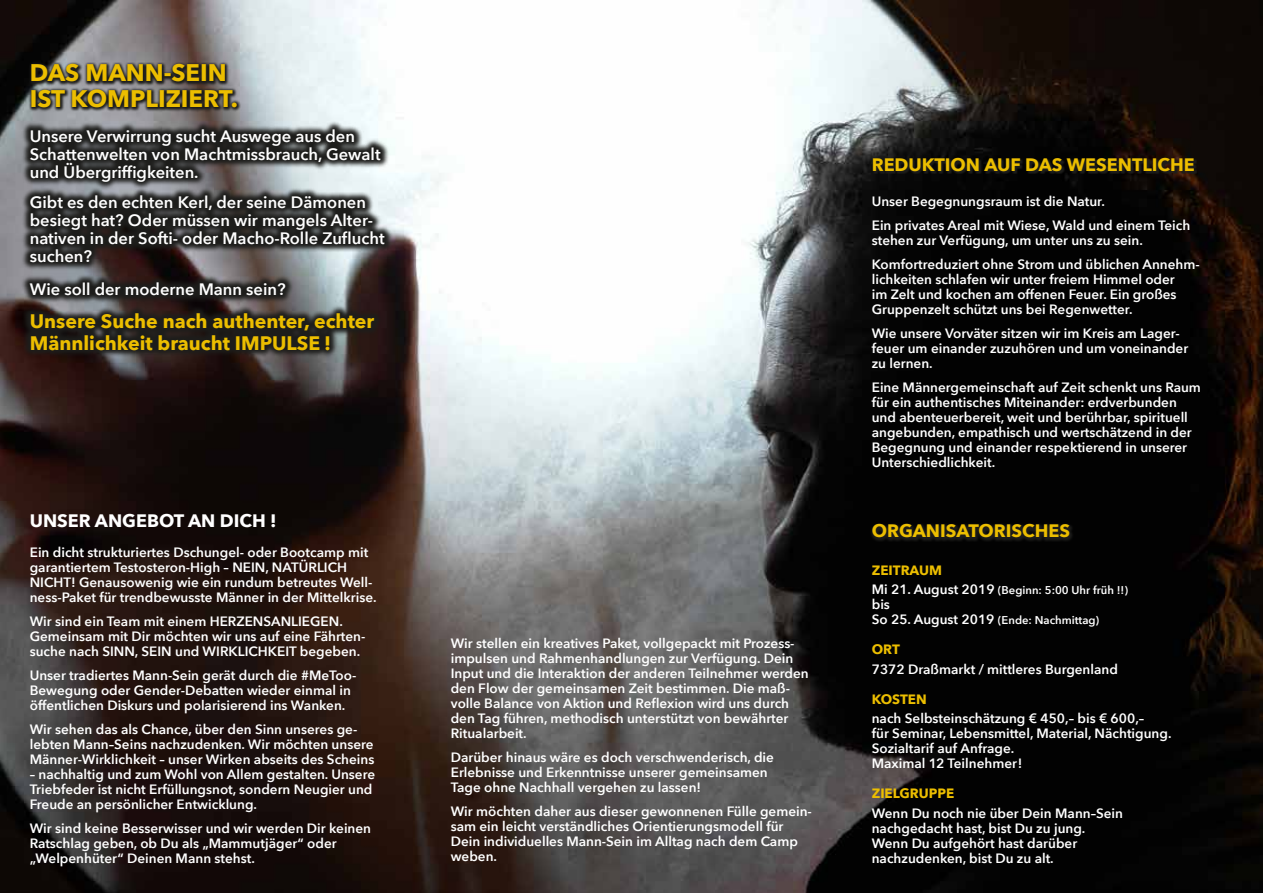
<style>
.page{position:relative;width:1263px;height:893px;background:#fff}
.page>*{position:absolute;margin:0;border:0;box-sizing:border-box;transform-origin:0 0}
.t1{font:700 24px/25.5px "Avenir Next";color:#ecbe00}
.t2{font:700 19.5px/21px "Avenir Next";color:#ecbe00}
.t3{font:700 18px "Avenir Next";color:#ecbe00}
.t4{font:700 18px "Avenir Next";color:#fff}
.t5{font:600 16.5px/18px "Avenir Next";color:#fff}
.t6{font:600 13.5px/15px "Avenir Next";color:#fff}
.t7{font:700 13.5px "Avenir Next";color:#ecbe00}
.t8{font:600 11.25px "Avenir Next";color:#fff}
.s1{font-size:13.5px}
</style>
<div class="page">
<img style="left:0;top:0;width:1263px;height:893px">
<svg style="left:29px;top:62px;width:213px;height:50px;background:#454545"></svg>
<svg style="left:21px;top:121px;width:372px;height:237px;background:#454444"></svg>
<svg style="left:870px;top:522px;width:205px;height:20px;background:#141412"></svg>
<svg style="left:872px;top:159px;width:325px;height:15px;background:#151312"></svg>
<h1 class="t1" style="left:30px;top:60px;width:210px">DAS MANN-SEIN<br>IST KOMPLIZIERT.</h1>
<p class="t5" style="left:30px;top:127px;width:352px">Unsere Verwirrung sucht Auswege aus den<br>Schattenwelten von Machtmissbrauch, Gewalt und Übergriffigkeiten.</p>
<p class="t5" style="left:30px;top:193px;width:356px">Gibt es den echten Kerl, der seine Dämonen besiegt hat? Oder müssen wir mangels Alter&shy;nativen in der Softi- oder Macho-Rolle Zuflucht suchen?</p>
<p class="t5" style="left:30px;top:280px;width:257px">Wie soll der moderne Mann sein?</p>
<h2 class="t2" style="left:30px;top:311px;width:346px">Unsere Suche nach authenter, echter<br>Männlichkeit braucht IMPULSE !</h2>
<h3 class="t4" style="left:30px;top:505px;width:248px">UNSER ANGEBOT AN DICH !</h3>
<p class="t6" style="left:30px;top:545px;width:348px">Ein dicht strukturiertes Dschungel- oder Bootcamp mit garantiertem Testosteron-High – NEIN, NATÜRLICH NICHT! Genausowenig wie ein rundum betreutes Well&shy;ness-Paket für trendbewusste Männer in der Mittelkrise.</p>
<p class="t6" style="left:30px;top:614px;width:337px">Wir sind ein Team mit einem HERZENSANLIEGEN.<br>Gemeinsam mit Dir möchten wir uns auf eine Fährten&shy;suche nach SINN, SEIN und WIRKLICHKEIT begeben.</p>
<p class="t6" style="left:30px;top:668px;width:328px">Unser tradiertes Mann-Sein gerät durch die #MeToo-<br>Bewegung oder Gender-Debatten wieder einmal in öffentlichen Diskurs und polarisierend ins Wanken.</p>
<p class="t6" style="left:30px;top:722px;width:346px">Wir sehen das als Chance, über den Sinn unseres ge&shy;lebten Mann–Seins nachzudenken. Wir möchten unsere<br>Männer-Wirklichkeit – unser Wirken abseits des Scheins</p>
<p class="t6" style="left:30px;top:767px;width:347px">– nachhaltig und zum Wohl von Allem gestalten. Unsere<br>Triebfeder ist nicht Erfüllungsnot, sondern Neugier und<br>Freude an persönlicher Entwicklung.</p>
<p class="t6" style="left:30px;top:821px;width:343px">Wir sind keine Besserwisser und wir werden Dir keinen<br>Ratschlag geben, ob Du als „Mammutjäger“ oder „Welpenhüter“ Deinen Mann stehst.</p>
<p class="t6" style="left:451px;top:636px;width:360px">Wir stellen ein kreatives Paket, vollgepackt mit Prozess&shy;impulsen und Rahmenhandlungen zur Verfügung. Dein Input und die Interaktion der anderen Teilnehmer werden den Flow der gemeinsamen Zeit bestimmen. Die maß&shy;volle Balance von Aktion und Reflexion wird uns durch den Tag führen, methodisch unterstützt von bewährter Ritualarbeit.</p>
<p class="t6" style="left:451px;top:750px;width:325px">Darüber hinaus wäre es doch verschwenderisch, die<br>Erlebnisse und Erkenntnisse unserer gemeinsamen<br>Tage ohne Nachhall vergehen zu lassen!</p>
<p class="t6" style="left:451px;top:804px;width:363px">Wir möchten daher aus dieser gewonnenen Fülle gemein&shy;sam ein leicht verständliches Orientierungsmodell für Dein individuelles Mann-Sein im Alltag nach dem Camp weben.</p>
<h3 class="t3" style="left:872px;top:149px;width:325px">REDUKTION AUF DAS WESENTLICHE</h3>
<p class="t6" style="left:872px;top:189px;width:320px;line-height:24px">Unser Begegnungsraum ist die Natur.<br>Ein privates Areal mit Wiese, Wald und einem Teich</p>
<p class="t6" style="left:872px;top:228px;width:329px;line-height:24px">stehen zur Verfügung, um unter uns zu sein.<br>Komfortreduziert ohne Strom und üblichen Annehm-</p>
<p class="t6" style="left:872px;top:271px;width:306px">lichkeiten schlafen wir unter freiem Himmel oder im Zelt und kochen am offenen Feuer. Ein großes<br>Gruppenzelt schützt uns bei Regenwetter.</p>
<p class="t6" style="left:872px;top:325px;width:318px">Wie unsere Vorväter sitzen wir im Kreis am Lager&shy;feuer um einander zuzuhören und um voneinander zu lernen.</p>
<p class="t6" style="left:872px;top:379px;width:331px">Eine Männergemeinschaft auf Zeit schenkt uns Raum für ein authentisches Miteinander: erdverbunden und abenteuerbereit, weit und berührbar, spirituell angebunden, empathisch und wertschätzend in der Begegnung und einander respektierend in unserer Unterschiedlichkeit.</p>
<h3 class="t3" style="left:872px;top:515px;width:200px">ORGANISATORISCHES</h3>
<p class="t7" style="left:872px;top:558px;width:72px">ZEITRAUM</p>
<p class="t8" style="left:872px;top:581px;width:258px"><span class="s1">Mi 21. August 2019</span> (Beginn: 5:00 Uhr früh !!)</p>
<p class="t6" style="left:872px;top:597px;width:20px">bis</p>
<p class="t8" style="left:872px;top:611px;width:229px"><span class="s1">So 25. August 2019</span> (Ende: Nachmittag)</p>
<p class="t7" style="left:872px;top:638px;width:30px">ORT</p>
<p class="t6" style="left:872px;top:661px;width:248px">7372 Draßmarkt / mittleres Burgenland</p>
<p class="t7" style="left:872px;top:687px;width:57px">KOSTEN</p>
<p class="t6" style="left:872px;top:711px;width:301px">nach Selbsteinschätzung € 450,– bis € 600,–<br>für Seminar, Lebensmittel, Material, Nächtigung.<br>Sozialtarif auf Anfrage.<br>Maximal 12 Teilnehmer!</p>
<p class="t7" style="left:872px;top:782px;width:84px">ZIELGRUPPE</p>
<p class="t6" style="left:872px;top:805px;width:253px">Wenn Du noch nie über Dein Mann–Sein nachgedacht hast, bist Du zu jung.<br>Wenn Du aufgehört hast darüber nachzudenken, bist Du zu alt.</p>
</div>
